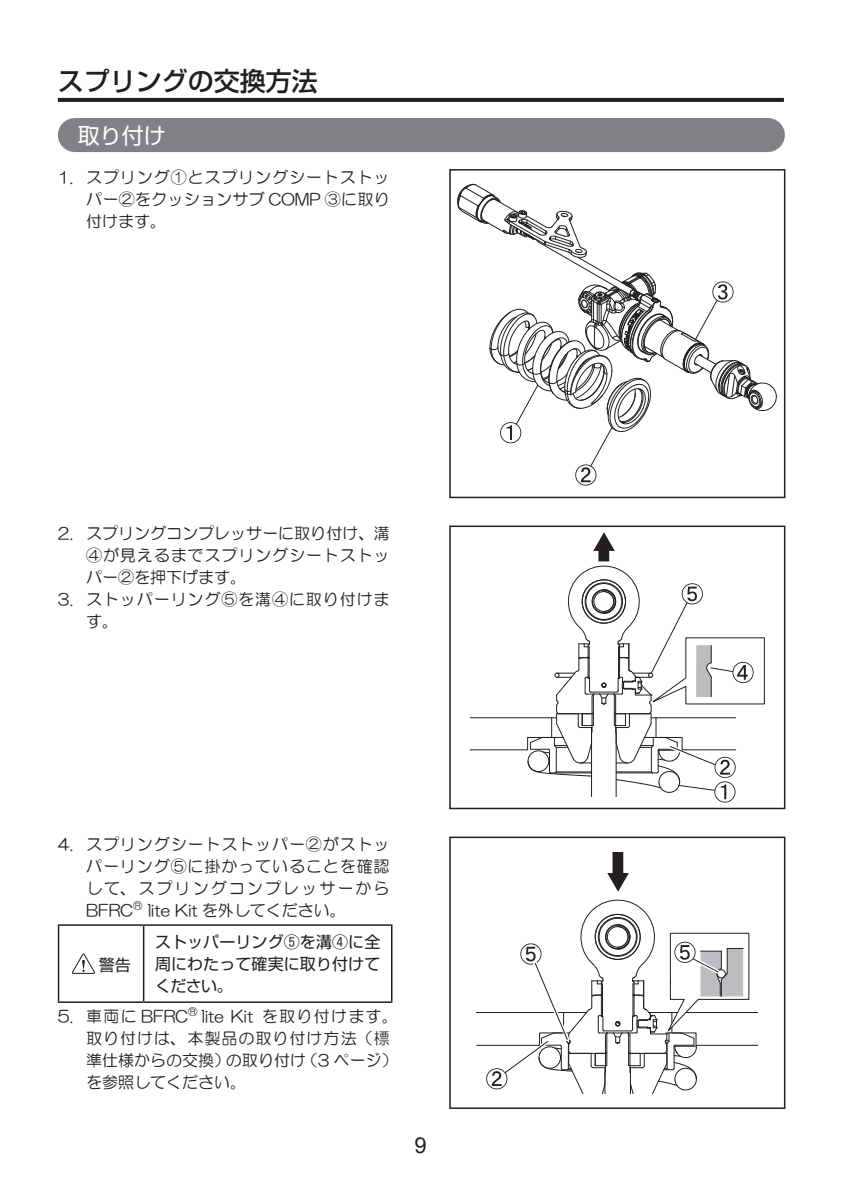
<style>
.page{position:relative;width:841px;height:1186px;background:#fff}
.page>*{position:absolute;margin:0;border:0;box-sizing:border-box;transform-origin:0 0}
.t1{font:500 26px "Shin Go Pro";color:#231f20}
.t2{font:22px "Shin Go Pro";color:#fff}
.t3{font:22px "Arial";color:#231f20}
.t4{font:16px/22px "HG Maru Gothic MPRO";letter-spacing:.055em;color:#231f20;text-align:justify}
.t5{font:16px/22px "HG Maru Gothic MPRO";color:#231f20}
.t6{font:16px/22px "Shin Go Pro";letter-spacing:.005em;color:#231f20;text-align:justify}
.t7{font:9.4px "HG Maru Gothic MPRO";color:#231f20}
</style>
<div class="page">
<svg style="left:58px;top:98px;width:725px;height:4px;background:#272425"></svg>
<div style="left:75px;top:118px;width:691px;height:34px;background:#808285"></div>
<hr style="left:766px;top:118px;width:1px;height:34px;background:#808285">
<svg style="left:457px;top:184px;width:319px;height:301px"></svg>
<div style="left:449px;top:169px;width:336px;height:329px;border:2px solid #231f20"></div>
<svg style="left:469px;top:532px;width:296px;height:270px"></svg>
<div style="left:449px;top:525px;width:336px;height:284px;border:2px solid #231f20"></div>
<hr style="left:58px;top:924px;width:86px;height:1px;background:#231f20">
<hr style="left:58px;top:925px;width:1px;height:76px;background:#231f20">
<hr style="left:144px;top:924px;width:248px;height:1px;background:#231f20">
<hr style="left:143px;top:925px;width:1px;height:76px;background:#231f20">
<hr style="left:391px;top:925px;width:1px;height:76px;background:#231f20">
<hr style="left:58px;top:1001px;width:86px;height:1px;background:#231f20">
<hr style="left:144px;top:1001px;width:248px;height:1px;background:#231f20">
<svg style="left:71px;top:953px;width:24px;height:21px"></svg>
<svg style="left:476px;top:852px;width:282px;height:241px"></svg>
<div style="left:449px;top:836px;width:336px;height:272px;border:2px solid #231f20"></div>
<h1 class="t1" style="left:58px;top:59px;width:262px">スプリングの交換方法</h1>
<h2 class="t2" style="left:78px;top:117px;width:89px">取り付け</h2>
<p class="t4" style="left:86px;top:166px;width:305px;text-indent:-28px">1. スプリング①とスプリングシートストッパー②をクッションサブ COMP ③に取り付けます。</p>
<p class="t4" style="left:86px;top:522px;width:305px;text-indent:-28px">2. スプリングコンプレッサーに取り付け、溝④が見えるまでスプリングシートストッパー②を押下げます。</p>
<p class="t4" style="left:86px;top:588px;width:305px;text-indent:-28px">3. ストッパーリング⑤を溝④に取り付けます。</p>
<p class="t4" style="left:86px;top:833px;width:305px;text-indent:-28px">4. スプリングシートストッパー②がストッパーリング⑤に掛かっていることを確認して、スプリングコンプレッサーからBFRC</p>
<p class="t7" style="left:133px;top:900px;width:11px">®</p>
<p class="t5" style="left:148px;top:899px;width:200px">lite Kit を外してください。</p>
<p class="t6" style="left:155px;top:928px;width:227px">ストッパーリング⑤を溝④に全周にわたって確実に取り付けてください。</p>
<p class="t4" style="left:58px;top:1005px;width:132px">5. 車両に BFRC</p>
<p class="t7" style="left:188px;top:1006px;width:11px">®</p>
<p class="t6" style="left:99px;top:951px;width:33px">警告</p>
<p class="t5" style="left:86px;top:1005px;width:313px;text-indent:115px">lite Kit を取り付けます。取り付けは、本製品の取り付け方法（標準仕様からの交換）の取り付け（3 ページ）を参照してください。</p>
<h2 class="t3" style="left:414px;top:1129px;width:14px">9</h2>
</div>
